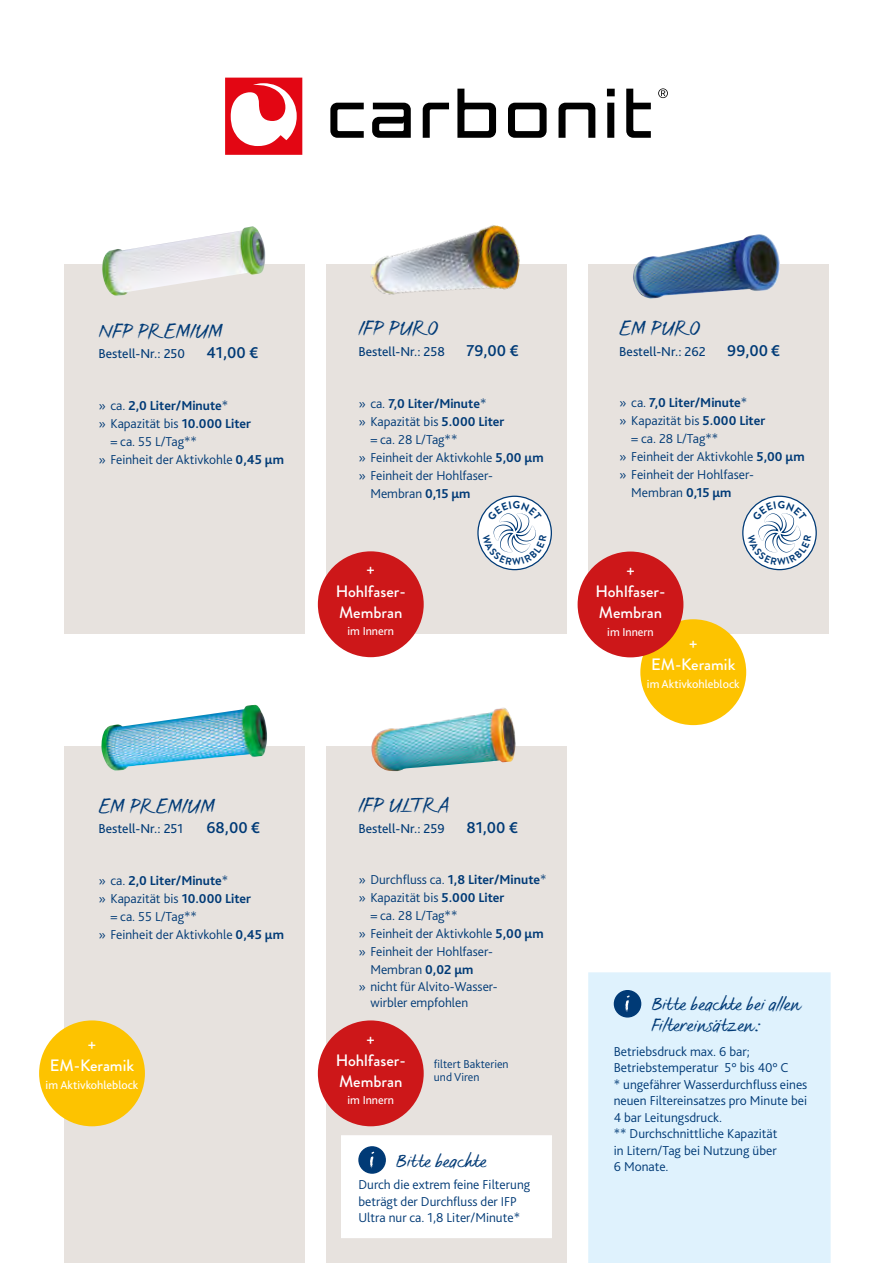
<style>
.page{position:relative;width:893px;height:1263px;background:#fff}
.page>*{position:absolute;margin:0;border:0;box-sizing:border-box;transform-origin:0 0}
.t1{font:21px "FS Sammy";color:#003a76}
.t2{font:18px/21px "FS Sammy";color:#003a76}
.t3{font:500 16.5px/20.5px "Brandon Grotesque";color:#fff;text-align:center}
.t4{font:500 16.5px "Bliss Pro";color:#003a76}
.t5{font:300 13.5px/16.5px "Bliss Pro";color:#003a76}
.t6{font:700 13.5px "Bliss Pro";color:#003a76}
.t7{font:13.5px "Bliss Pro";color:#003a76}
.t8{font:12px "Bliss Pro";color:#fff}
.t9{font:300 12px/13.5px "Bliss Pro";color:#003a76}
.s1{font-weight:300}
.s2{font-weight:700}
</style>
<div class="page">
<div style="left:64px;top:746px;width:241px;height:517px;background:#e7e2de"></div>
<div style="left:64px;top:264px;width:241px;height:370px;background:#e7e2de"></div>
<div style="left:326px;top:264px;width:241px;height:370px;background:#e7e2de"></div>
<div style="left:588px;top:264px;width:241px;height:370px;background:#e7e2de"></div>
<div style="left:326px;top:746px;width:241px;height:517px;background:#e7e2de"></div>
<img style="left:101px;top:705px;width:166px;height:66px">
<img style="left:632px;top:234px;width:148px;height:65px">
<img style="left:371px;top:707px;width:145px;height:64px">
<img style="left:102px;top:226px;width:163px;height:70px">
<img style="left:367px;top:225px;width:159px;height:95px">
<div style="left:39px;top:1020px;width:106px;height:106px;background:#fdc300;border-radius:50%"></div>
<div style="left:640px;top:619px;width:106px;height:106px;background:#fdc300;border-radius:50%"></div>
<div style="left:578px;top:551px;width:105px;height:106px;background:#cd1719;border-radius:50%"></div>
<div style="left:318px;top:1020px;width:106px;height:106px;background:#cd1719;border-radius:50%"></div>
<div style="left:318px;top:551px;width:106px;height:106px;background:#cd1719;border-radius:50%"></div>
<svg style="left:225px;top:78px;width:77px;height:77px"></svg>
<svg style="left:330px;top:103px;width:34px;height:35px"></svg>
<svg style="left:372px;top:103px;width:39px;height:35px"></svg>
<svg style="left:423px;top:103px;width:26px;height:35px"></svg>
<svg style="left:457px;top:89px;width:39px;height:49px"></svg>
<svg style="left:508px;top:103px;width:39px;height:35px"></svg>
<svg style="left:558px;top:103px;width:37px;height:35px"></svg>
<svg style="left:607px;top:89px;width:8px;height:49px"></svg>
<svg style="left:626px;top:89px;width:25px;height:49px"></svg>
<svg style="left:658px;top:88px;width:10px;height:10px"></svg>
<div style="left:588px;top:972px;width:243px;height:291px;background:#dff2fd"></div>
<div style="left:614px;top:991px;width:27px;height:26px;background:#003a76;border-radius:50%"></div>
<div style="left:614px;top:990px;width:27px;height:27px;border:2px solid #003a76;border-radius:50%"></div>
<svg style="left:625px;top:995px;width:5px;height:17px"></svg>
<svg style="left:743px;top:496px;width:73px;height:74px"></svg>
<div style="left:742px;top:496px;width:75px;height:74px;border:1px solid #003a76;border-radius:50%"></div>
<svg style="left:478px;top:496px;width:73px;height:74px"></svg>
<div style="left:477px;top:496px;width:75px;height:74px;border:1px solid #003a76;border-radius:50%"></div>
<div style="left:341px;top:1135px;width:211px;height:103px;background:#fff"></div>
<svg style="left:747px;top:501px;width:64px;height:64px"></svg>
<svg style="left:482px;top:501px;width:64px;height:64px"></svg>
<h1 class="t1" style="left:98px;top:318px;width:125px">NFP PREMIUM</h1>
<h1 class="t1" style="left:358px;top:316px;width:81px">IFP PURO</h1>
<h1 class="t1" style="left:619px;top:316px;width:82px">EM PURO</h1>
<p class="t7" style="left:98px;top:345px;width:88px">Bestell-Nr.: 250</p>
<p class="t4" style="left:206px;top:343px;width:53px">41,00 €</p>
<p class="t7" style="left:358px;top:343px;width:88px">Bestell-Nr.: 258</p>
<p class="t4" style="left:466px;top:340px;width:54px">79,00 €</p>
<p class="t7" style="left:619px;top:343px;width:88px">Bestell-Nr.: 262</p>
<p class="t4" style="left:727px;top:340px;width:54px">99,00 €</p>
<p class="t6" style="left:98px;top:397px;width:131px"><span class="s1">» ca.</span> 2,0 Liter/Minute<span class="s1">*</span></p>
<p class="t5" style="left:98px;top:415px;width:154px">» Kapazität bis <span class="s2">10.000 Liter</span></p>
<p class="t5" style="left:110px;top:433px;width:88px">= ca. 55 L/Tag**</p>
<p class="t5" style="left:98px;top:451px;width:187px">» Feinheit der Aktivkohle <span class="s2">0,45 µm</span></p>
<h1 class="t1" style="left:98px;top:793px;width:117px">EM PREMIUM</h1>
<p class="t7" style="left:98px;top:820px;width:86px">Bestell-Nr.: 251</p>
<p class="t4" style="left:206px;top:817px;width:55px">68,00 €</p>
<p class="t6" style="left:98px;top:872px;width:131px"><span class="s1">» ca.</span> 2,0 Liter/Minute<span class="s1">*</span></p>
<p class="t5" style="left:98px;top:890px;width:154px">» Kapazität bis <span class="s2">10.000 Liter</span></p>
<p class="t5" style="left:110px;top:908px;width:88px">= ca. 55 L/Tag**</p>
<p class="t5" style="left:98px;top:926px;width:187px">» Feinheit der Aktivkohle <span class="s2">0,45 µm</span></p>
<p class="t3" style="left:50px;top:1035px;width:86px">+<br>EM-Keramik</p>
<p class="t8" style="left:46px;top:1078px;width:94px">im Aktivkohleblock</p>
<p class="t6" style="left:358px;top:395px;width:130px"><span class="s1">» ca.</span> 7,0 Liter/Minute<span class="s1">*</span></p>
<p class="t5" style="left:358px;top:413px;width:148px">» Kapazität bis <span class="s2">5.000 Liter</span></p>
<p class="t5" style="left:370px;top:431px;width:89px">= ca. 28 L/Tag**</p>
<p class="t5" style="left:358px;top:449px;width:187px">» Feinheit der Aktivkohle <span class="s2">5,00 µm</span></p>
<p class="t5" style="left:358px;top:467px;width:136px">» Feinheit der Hohlfaser-</p>
<p class="t5" style="left:370px;top:485px;width:102px">Membran <span class="s2">0,15 µm</span></p>
<p class="t3" style="left:336px;top:561px;width:72px">+<br>Hohlfaser-<br>Membran</p>
<p class="t8" style="left:347px;top:624px;width:48px">im Innern</p>
<h1 class="t1" style="left:358px;top:793px;width:93px">IFP ULTRA</h1>
<p class="t7" style="left:358px;top:820px;width:88px">Bestell-Nr.: 259</p>
<p class="t4" style="left:466px;top:817px;width:53px">81,00 €</p>
<p class="t5" style="left:358px;top:871px;width:190px">» Durchfluss ca. <span class="s2">1,8 Liter/Minute</span>*</p>
<p class="t5" style="left:358px;top:889px;width:148px">» Kapazität bis <span class="s2">5.000 Liter</span></p>
<p class="t5" style="left:370px;top:907px;width:89px">= ca. 28 L/Tag**</p>
<p class="t5" style="left:358px;top:925px;width:187px">» Feinheit der Aktivkohle <span class="s2">5,00 µm</span></p>
<p class="t5" style="left:358px;top:943px;width:136px">» Feinheit der Hohlfaser-</p>
<p class="t5" style="left:370px;top:961px;width:105px">Membran <span class="s2">0,02 µm</span></p>
<p class="t5" style="left:370px;top:978px;width:129px;text-indent:-12px">» nicht für Alvito-Wasser&shy;wirbler empfohlen</p>
<p class="t3" style="left:336px;top:1030px;width:72px">+<br>Hohlfaser-<br>Membran</p>
<p class="t8" style="left:347px;top:1093px;width:48px">im Innern</p>
<p class="t9" style="left:434px;top:1057px;width:76px">filtert Bakterien und Viren</p>
<h2 class="t2" style="left:396px;top:1150px;width:92px">Bitte beachte</h2>
<p class="t5" style="left:358px;top:1176px;width:173px">Durch die extrem feine Filterung beträgt der Durchfluss der IFP<br>Ultra nur ca. 1,8 Liter/Minute*</p>
<p class="t6" style="left:619px;top:394px;width:130px"><span class="s1">» ca.</span> 7,0 Liter/Minute<span class="s1">*</span></p>
<p class="t5" style="left:619px;top:412px;width:148px">» Kapazität bis <span class="s2">5.000 Liter</span></p>
<p class="t5" style="left:631px;top:430px;width:89px">= ca. 28 L/Tag**</p>
<p class="t5" style="left:619px;top:448px;width:187px">» Feinheit der Aktivkohle <span class="s2">5,00 µm</span></p>
<p class="t5" style="left:619px;top:466px;width:136px">» Feinheit der Hohlfaser-</p>
<p class="t5" style="left:631px;top:484px;width:102px">Membran <span class="s2">0,15 µm</span></p>
<p class="t3" style="left:595px;top:561px;width:72px">+<br>Hohlfaser-<br>Membran</p>
<p class="t8" style="left:607px;top:624px;width:48px">im Innern</p>
<p class="t3" style="left:651px;top:634px;width:86px">+<br>EM-Keramik</p>
<p class="t8" style="left:647px;top:676px;width:94px">im Aktivkohleblock</p>
<h2 class="t2" style="left:651px;top:993px;width:150px">Bitte beachte bei allen<br>Filtereinsätzen:</h2>
<p class="t5" style="left:614px;top:1043px;width:195px">Betriebsdruck max. 6 bar;<br>Betriebstemperatur 5° bis 40° C<br>* ungefährer Wasserdurchfluss eines neuen Filtereinsatzes pro Minute bei<br>4 bar Leitungsdruck.<br>** Durchschnittliche Kapazität<br>in Litern/Tag bei Nutzung über<br>6 Monate.</p>
</div>
